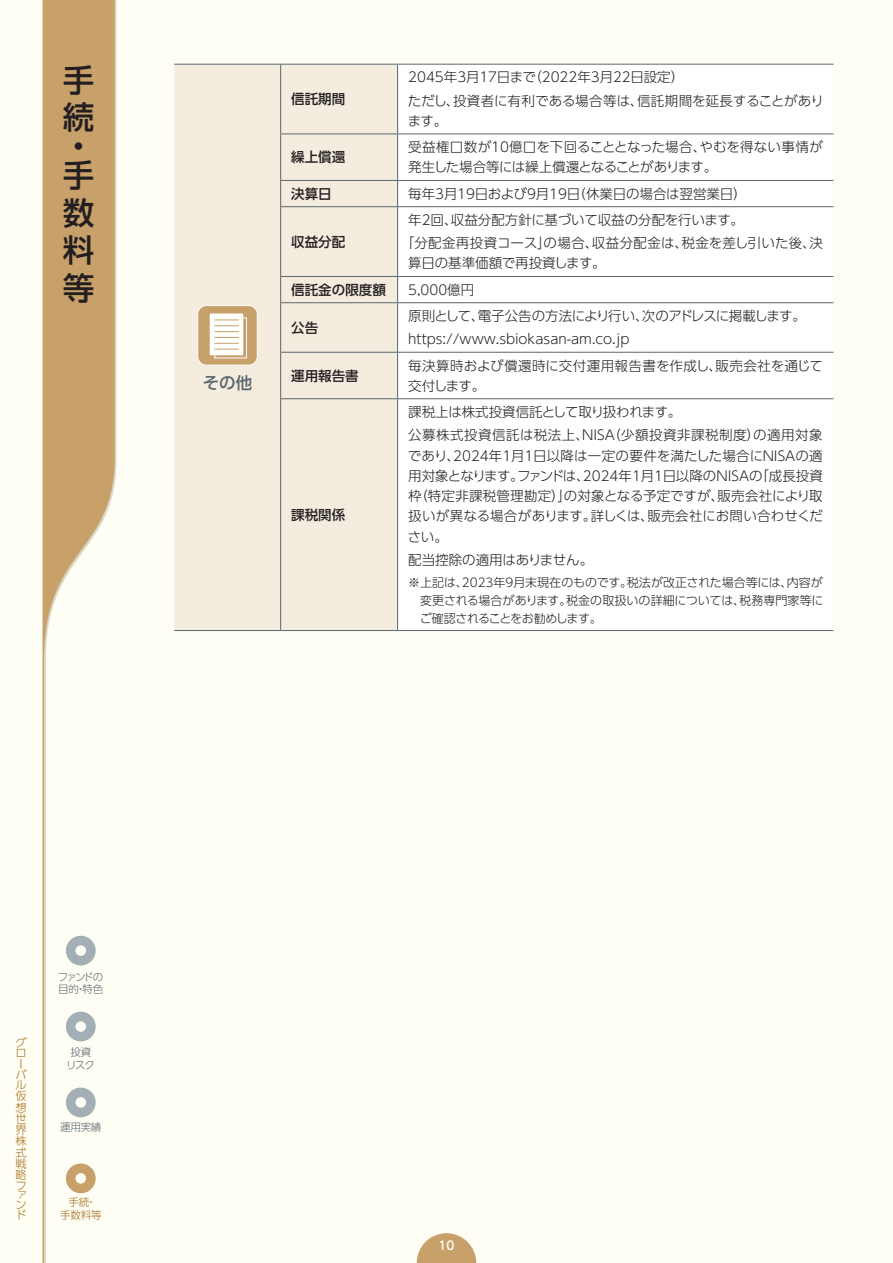
<style>
.page{position:relative;width:893px;height:1263px;background:#fffef4}
.page>*{position:absolute;margin:0;border:0;box-sizing:border-box;transform-origin:0 0}
.t1{font:500 31.5px/37.8px "UD Shin Go Pro";color:#231f20}
.A-11pt{font:500 16.5px "UD Shin Go Pro";color:#5a676e}
.F-9pt{font:300 13.5px/20.2px "UD Shin Go Pro";color:#231f20}
.F-9pt-2{font:300 13.5px/20.2px "UD Shin Go Pro";letter-spacing:.025em;color:#231f20}
.F-9ptM{font:500 13.5px "UD Shin Go Pro";color:#231f20}
.F-9pt-3{font:300 13.5px "UD Shin Go Pro";letter-spacing:-.045em;color:#231f20}
.F-9pt-4{font:300 13.5px "UD Shin Go Pro";letter-spacing:-.02em;color:#231f20}
.F-9pt-5{font:300 12px/18px "UD Shin Go Pro";letter-spacing:-.01em;color:#231f20;text-align:justify}
.t2{font:500 12px "UD Shin Go Pro";color:#fff}
.t3{font:300 11.25px/10.8px "UD Shin Go Pro";color:#a6721e}
.t4{font:300 10.5px/12.6px "UD Shin Go Pro";letter-spacing:-.13em;color:#5a676e}
.t5{font:300 10.5px/12.6px "UD Shin Go Pro";letter-spacing:-.06em;color:#5a676e;text-align:center}
.t6{font:300 10.5px/12.6px "UD Shin Go Pro";letter-spacing:-.015em;color:#a6721e;text-align:center}
</style>
<div class="page">
<svg style="left:417px;top:1233px;width:59px;height:30px"></svg>
<svg style="left:43px;top:0;width:72px;height:1263px"></svg>
<svg style="left:66px;top:936px;width:30px;height:29px"></svg>
<svg style="left:66px;top:1012px;width:30px;height:29px"></svg>
<svg style="left:66px;top:1087px;width:30px;height:30px"></svg>
<svg style="left:66px;top:1163px;width:30px;height:30px"></svg>
<div style="left:174px;top:65px;width:223px;height:565px;background:#f4ecdf"></div>
<div style="left:398px;top:65px;width:435px;height:565px;background:#fff"></div>
<hr style="left:174px;top:630px;width:107px;height:1px;background:#5a676e">
<hr style="left:174px;top:64px;width:107px;height:1px;background:#5a676e">
<hr style="left:281px;top:64px;width:117px;height:1px;background:#5a676e">
<hr style="left:280px;top:65px;width:1px;height:69px;background:#5a676e">
<hr style="left:398px;top:64px;width:435px;height:1px;background:#5a676e">
<hr style="left:397px;top:65px;width:1px;height:69px;background:#5a676e">
<hr style="left:280px;top:134px;width:118px;height:1px;background:#5a676e">
<hr style="left:280px;top:134px;width:1px;height:46px;background:#5a676e">
<hr style="left:398px;top:134px;width:435px;height:1px;background:#5a676e">
<hr style="left:397px;top:134px;width:1px;height:46px;background:#5a676e">
<hr style="left:280px;top:180px;width:118px;height:1px;background:#5a676e">
<svg style="left:280px;top:181px;width:1px;height:25px"></svg>
<hr style="left:398px;top:180px;width:435px;height:1px;background:#5a676e">
<svg style="left:397px;top:181px;width:1px;height:25px"></svg>
<hr style="left:280px;top:206px;width:118px;height:1px;background:#5a676e">
<hr style="left:280px;top:207px;width:1px;height:69px;background:#5a676e">
<hr style="left:398px;top:206px;width:435px;height:1px;background:#5a676e">
<hr style="left:397px;top:207px;width:1px;height:69px;background:#5a676e">
<hr style="left:280px;top:276px;width:118px;height:1px;background:#5a676e">
<svg style="left:280px;top:277px;width:1px;height:25px"></svg>
<hr style="left:398px;top:276px;width:435px;height:1px;background:#5a676e">
<svg style="left:397px;top:277px;width:1px;height:25px"></svg>
<hr style="left:280px;top:302px;width:118px;height:1px;background:#5a676e">
<hr style="left:280px;top:303px;width:1px;height:49px;background:#5a676e">
<hr style="left:398px;top:302px;width:435px;height:1px;background:#5a676e">
<hr style="left:397px;top:303px;width:1px;height:49px;background:#5a676e">
<hr style="left:280px;top:352px;width:118px;height:1px;background:#5a676e">
<hr style="left:280px;top:353px;width:1px;height:45px;background:#5a676e">
<hr style="left:398px;top:352px;width:435px;height:1px;background:#5a676e">
<hr style="left:397px;top:353px;width:1px;height:45px;background:#5a676e">
<hr style="left:280px;top:398px;width:118px;height:1px;background:#5a676e">
<hr style="left:280px;top:399px;width:1px;height:231px;background:#5a676e">
<hr style="left:398px;top:398px;width:435px;height:1px;background:#5a676e">
<hr style="left:397px;top:399px;width:1px;height:231px;background:#5a676e">
<hr style="left:281px;top:630px;width:117px;height:1px;background:#5a676e">
<hr style="left:398px;top:630px;width:435px;height:1px;background:#5a676e">
<div style="left:198px;top:306px;width:59px;height:59px;background:#c7a06a;border-radius:9px"></div>
<div style="left:197px;top:305px;width:61px;height:60px;border:1px solid #fff;border-radius:9px"></div>
<div style="left:211px;top:314px;width:31px;height:40px;background:linear-gradient(to bottom,#fff,#fff)"></div>
<div style="left:210px;top:313px;width:33px;height:42px;border:2px solid #fff"></div>
<div style="left:214px;top:317px;width:33px;height:41px;border:1px solid #fff"></div>
<svg style="left:215px;top:320px;width:23px;height:30px"></svg>
<h1 class="t1" style="left:63px;top:60px;width:32px">手続</h1>
<h1 class="t1" style="left:63px;top:131px;width:32px;line-height:28.8px">・手</h1>
<h1 class="t1" style="left:63px;top:193px;width:33px;text-align:justify">数料等</h1>
<p class="A-11pt" style="left:203px;top:370px;width:51px">その他</p>
<p class="F-9ptM" style="left:291px;top:88px;width:55px">信託期間</p>
<p class="F-9pt" style="left:408px;top:67px;width:278px">2045年3月17日まで（2022年3月22日設定）</p>
<p class="F-9pt" style="left:408px;top:90px;width:418px">ただし、投資者に有利である場合等は、信託期間を延長することがあります。</p>
<p class="F-9ptM" style="left:291px;top:146px;width:55px">繰上償還</p>
<p class="F-9pt" style="left:408px;top:136px;width:416px">受益権口数が10億口を下回ることとなった場合、やむを得ない事情が発生した場合等には繰上償還となることがあります。</p>
<p class="F-9ptM" style="left:291px;top:183px;width:42px">決算日</p>
<p class="F-9pt" style="left:408px;top:183px;width:340px">毎年3月19日および9月19日（休業日の場合は翌営業日）</p>
<p class="F-9ptM" style="left:291px;top:231px;width:55px">収益分配</p>
<p class="F-9pt" style="left:408px;top:209px;width:337px">年2回、収益分配方針に基づいて収益の分配を行います。</p>
<p class="F-9pt" style="left:408px;top:232px;width:416px;text-indent:-7px">「分配金再投資コース」の場合、収益分配金は、税金を差し引いた後、決算日の基準価額で再投資します。</p>
<p class="F-9ptM" style="left:291px;top:279px;width:96px">信託金の限度額</p>
<p class="F-9pt" style="left:408px;top:279px;width:68px">5,000億円</p>
<p class="F-9ptM" style="left:291px;top:316px;width:28px">公告</p>
<p class="F-9pt-3" style="left:408px;top:305px;width:399px">原則として、電子公告の方法により行い、次のアドレスに掲載します。</p>
<p class="F-9pt" style="left:408px;top:328px;width:223px">https://www.sbiokasan-am.co.jp</p>
<p class="F-9ptM" style="left:291px;top:365px;width:69px">運用報告書</p>
<p class="F-9pt-2" style="left:408px;top:355px;width:416px">毎決算時および償還時に交付運用報告書を作成し、販売会社を通じて交付します。</p>
<p class="F-9ptM" style="left:291px;top:504px;width:55px">課税関係</p>
<p class="F-9pt-4" style="left:408px;top:401px;width:275px">課税上は株式投資信託として取り扱われます。</p>
<p class="F-9pt" style="left:408px;top:424px;width:417px;text-align:justify">公募株式投資信託は税法上、NISA（少額投資非課税制度）の適用対象であり、2024年1月1日以降は一定の要件を満たした場合にNISAの適用対象となります。ファンドは、2024年1月1日以降のNISAの「成長投資枠（特定非課税管理勘定）」の対象となる予定ですが、販売会社により取扱いが異なる場合があります。詳しくは、販売会社にお問い合わせください。</p>
<p class="F-9pt" style="left:408px;top:549px;width:186px">配当控除の適用はありません。</p>
<p class="F-9pt-5" style="left:420px;top:573px;width:405px;text-indent:-12px">※上記は、2023年9月末現在のものです。税法が改正された場合等には、内容が変更される場合があります。税金の取扱いの詳細については、税務専門家等にご確認されることをお勧めします。</p>
<p class="t3" style="left:16px;top:1037px;width:13px">グローバル仮想世界株式戦略ファン</p>
<p class="t3" style="left:16px;top:1209px;width:12px">ド</p>
<p class="t4" style="left:58px;top:970px;width:47px">ファンドの目的・特色</p>
<p class="t5" style="left:66px;top:1045px;width:30px">投資リスク</p>
<p class="t5" style="left:60px;top:1120px;width:43px">運用実績</p>
<p class="t6" style="left:60px;top:1195px;width:43px">手続・<br>手数料等</p>
<p class="t2" style="left:439px;top:1236px;width:17px">10</p>
</div>
